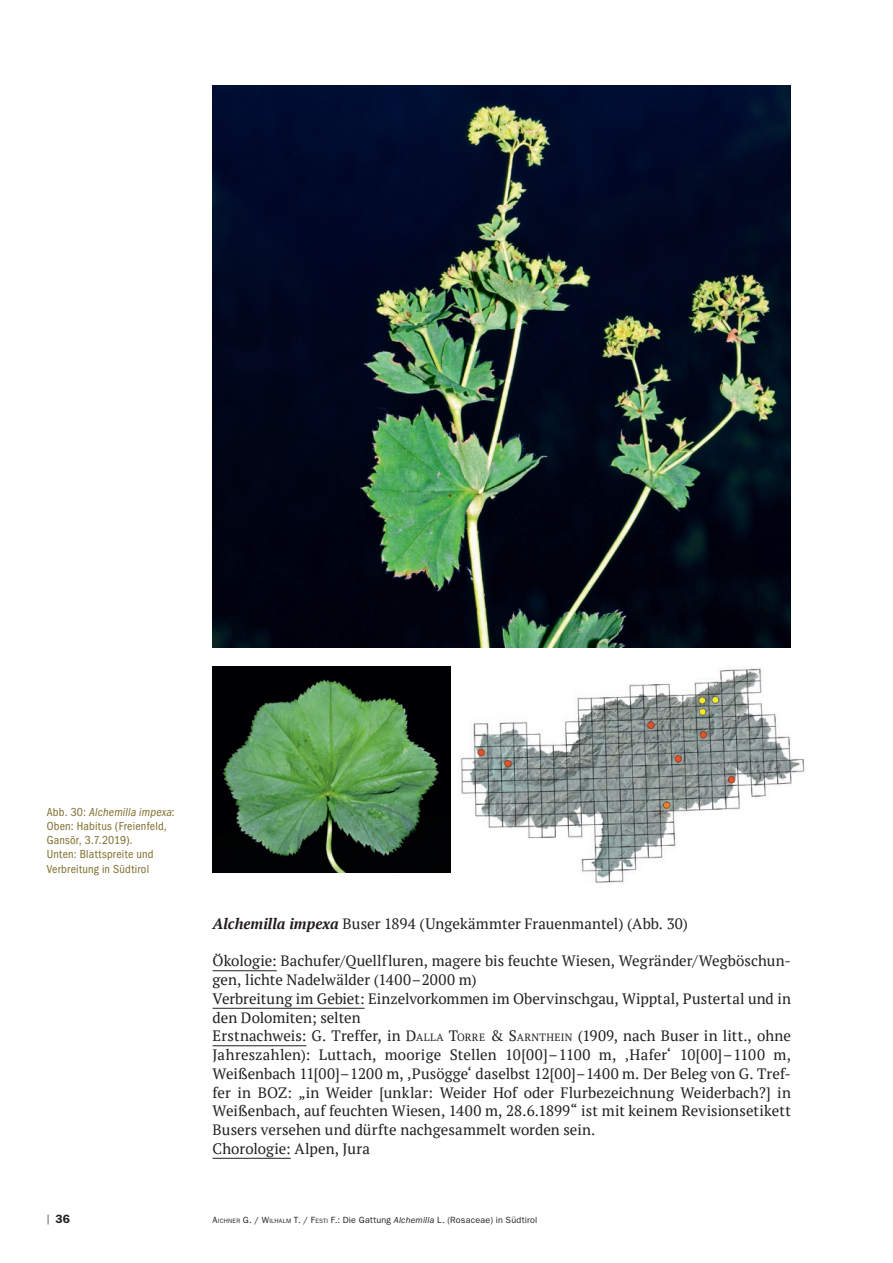
<style>
.page{position:relative;width:893px;height:1263px;background:#fff}
.page>*{position:absolute;margin:0;border:0;box-sizing:border-box;transform-origin:0 0}
.t1{font:15px/18.8px "PT Serif";color:#231f20}
.t2{font:condensed 12px/14.2px "ITC Franklin Gothic Std";letter-spacing:.02em;color:#7e6d2c}
.t3{font:600 12px "ITC Franklin Gothic Std";color:#231f20}
.t4{font:9px "ITC Franklin Gothic Std";letter-spacing:.02em;color:#231f20}
.s1{font-style:italic}
.s2{font-weight:700;font-style:italic}
.s3{font-style:inherit}
.s4{font-size:10.5px}
.s5{font-family:"PT Serif";font-weight:400}
.s6{font-size:6.3px}
</style>
<div class="page">
<hr style="left:213px;top:970px;width:64px;height:1px;background:#231f20">
<hr style="left:213px;top:1008px;width:152px;height:1px;background:#231f20">
<hr style="left:213px;top:1045px;width:93px;height:1px;background:#231f20">
<hr style="left:213px;top:1158px;width:78px;height:1px;background:#231f20">
<img style="left:460px;top:666px;width:345px;height:217px">
<img style="left:213px;top:666px;width:238px;height:207px">
<img style="left:213px;top:85px;width:578px;height:563px">
<p class="t2" style="left:47px;top:805px;width:130px">Abb. 30: <span class="s1">Alchemilla impexa</span>:<br>Oben: Habitus (Freienfeld,<br>Gansör, 3.7.2019).<br>Unten: Blattspreite und<br>Verbreitung in Südtirol</p>
<p class="t1" style="left:213px;top:914px;width:477px"><span class="s2">Alchemilla impexa</span> Buser 1894 (Ungekämmter Frauenmantel) (Abb. 30)</p>
<p class="t1" style="left:213px;top:951px;width:580px">Ökologie: Bachufer/Quellfluren, magere bis feuchte Wiesen, Wegränder/Wegböschun&shy;gen, lichte Nadelwälder (1400–2000 m)<br>Verbreitung im Gebiet: Einzelvorkommen im Obervinschgau, Wipptal, Pustertal und in den Dolomiten; selten<br>Erstnachweis: G. Treffer, in <span class="s3">D</span><span class="s4">ALLA</span> <span class="s3">T</span><span class="s4">ORRE</span> <span class="s3">&amp; S</span><span class="s4">ARNTHEIN</span> (1909, nach Buser in litt., ohne Jahreszahlen): Luttach, moorige Stellen 10[00]–1100 m, ‚Hafer‘ 10[00]–1100 m, Weißenbach 11[00]–1200 m, ‚Pusögge‘ daselbst 12[00]–1400 m. Der Beleg von G. Tref&shy;fer in BOZ: „in Weider [unklar: Weider Hof oder Flurbezeichnung Weiderbach?] in Weißenbach, auf feuchten Wiesen, 1400 m, 28.6.1899“ ist mit keinem Revisionsetikett Busers versehen und dürfte nachgesammelt worden sein.<br>Chorologie: Alpen, Jura</p>
<p class="t3" style="left:47px;top:1211px;width:25px"><span class="s5">|</span> 36</p>
<p class="t4" style="left:213px;top:1214px;width:326px"><span class="s3">A</span><span class="s6">ICHNER</span> <span class="s3">G. / W</span><span class="s6">ILHALM</span> <span class="s3">T. / F</span><span class="s6">ESTI</span> <span class="s3">F.</span>: Die Gattung <span class="s1">Alchemilla</span> L. (Rosaceae) in Südtirol</p>
</div>
